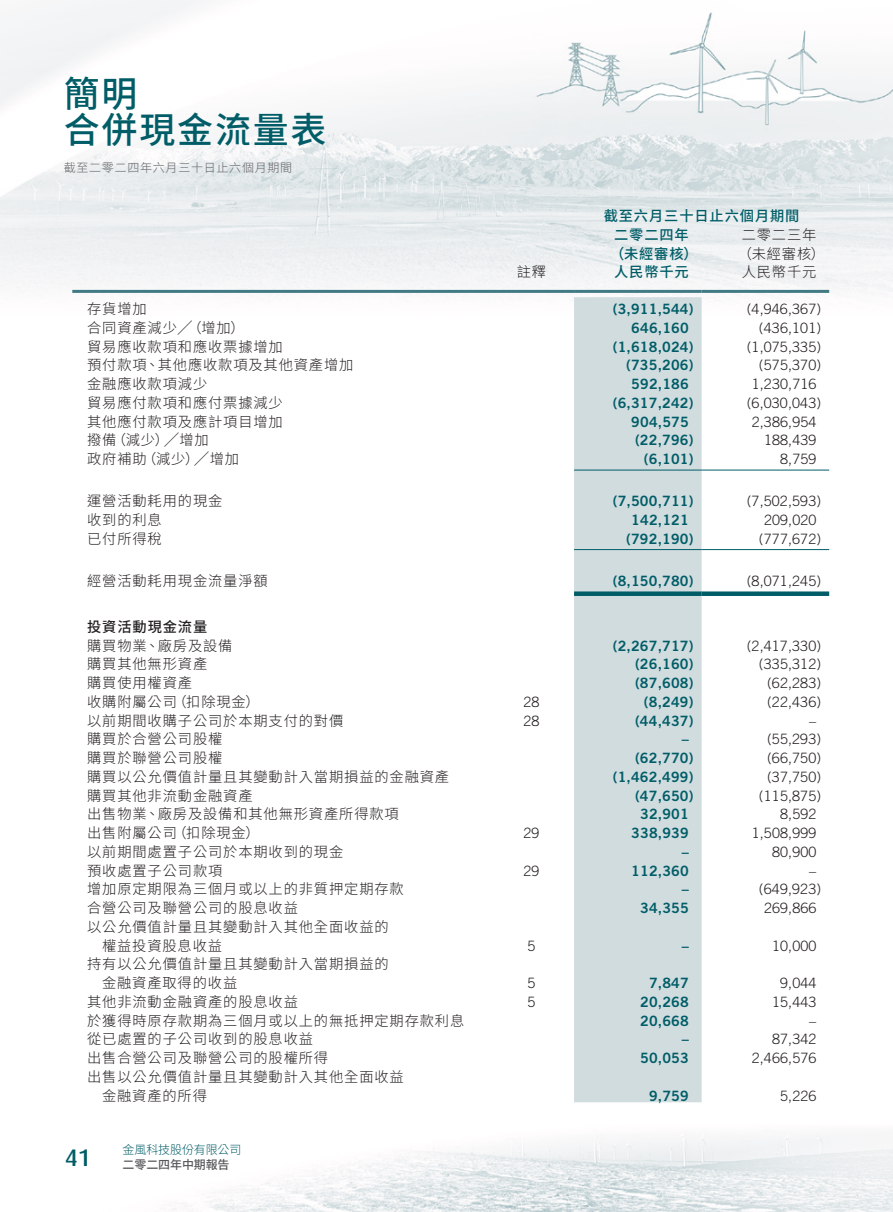
<style>
.page{position:relative;width:893px;height:1212px;background:#fff}
.page>*{position:absolute;margin:0;border:0;box-sizing:border-box;transform-origin:0 0}
.t1{font:500 36px/36px "Source Han Sans TC";letter-spacing:.05em;color:#005d67}
.t2{font:500 24px "Dax";color:#005d67}
.Body_Text{font:300 14.25px "Source Han Sans TC";letter-spacing:.06em;color:#231f20}
.Body_Text-2{font:300 14.25px "Trade Gothic LT Std";letter-spacing:.01em;color:#231f20}
.Body_Text-3{font:14.25px "Trade Gothic LT Std Bd 2";letter-spacing:.01em;color:#005d67}
.Body_Text-4{font:500 14.25px "Source Han Sans TC";letter-spacing:.06em;color:#005d67}
.Body_Text-5{font:500 14.25px "Source Han Sans TC";letter-spacing:.06em;color:#231f20}
.t3{font:300 12px "Source Han Sans TC";letter-spacing:.06em;color:#636366}
.t4{font:300 12px "Source Han Sans TC";letter-spacing:-.01em;color:#005d67}
.t5{font:500 12px "Source Han Sans TC";letter-spacing:-.01em;color:#57585a}
</style>
<div class="page">
<img style="left:0;top:0;width:893px;height:1212px">
<div style="left:574px;top:297px;width:128px;height:805px;background:#d1dcdf"></div>
<hr style="left:574px;top:470px;width:128px;height:1px;background:#005d67">
<hr style="left:702px;top:470px;width:127px;height:1px;background:#005d67">
<hr style="left:574px;top:549px;width:128px;height:1px;background:#005d67">
<hr style="left:702px;top:549px;width:127px;height:1px;background:#005d67">
<div style="left:574px;top:591px;width:128px;height:5px;background:#005d67"></div>
<div style="left:702px;top:591px;width:127px;height:5px;background:#005d67"></div>
<hr style="left:72px;top:290px;width:417px;height:3px;background:#427a83">
<hr style="left:489px;top:290px;width:85px;height:3px;background:#427a83">
<hr style="left:574px;top:290px;width:128px;height:3px;background:#427a83">
<hr style="left:702px;top:290px;width:127px;height:3px;background:#427a83">
<h1 class="t1" style="left:64px;top:77px;width:264px">簡明<br>合併現金流量表</h1>
<p class="t3" style="left:64px;top:161px;width:230px">截至二零二四年六月三十日止六個月期間</p>
<p class="Body_Text-4" style="left:604px;top:208px;width:197px">截至六月三十日止六個月期間</p>
<p class="Body_Text" style="left:742px;top:227px;width:76px">二零二三年</p>
<p class="Body_Text-4" style="left:614px;top:227px;width:76px">二零二四年</p>
<p class="Body_Text-4" style="left:610px;top:245px;width:89px">（未經審核）</p>
<p class="Body_Text" style="left:738px;top:245px;width:89px">（未經審核(</p>
<p class="Body_Text" style="left:517px;top:264px;width:31px">註釋</p>
<p class="Body_Text-4" style="left:614px;top:264px;width:76px">人民幣千元</p>
<p class="Body_Text" style="left:742px;top:264px;width:76px">人民幣千元</p>
<p class="Body_Text" style="left:87px;top:301px;width:61px">存貨增加</p>
<p class="Body_Text-3" style="left:613px;top:300px;width:82px">)3,911,544(</p>
<p class="Body_Text-2" style="left:747px;top:301px;width:76px">)4,946,367(</p>
<p class="Body_Text" style="left:87px;top:320px;width:159px">合同資產減少╱（增加(</p>
<p class="Body_Text-3" style="left:631px;top:319px;width:59px">646,160</p>
<p class="Body_Text-2" style="left:759px;top:319px;width:64px">)436,101(</p>
<p class="Body_Text" style="left:87px;top:338px;width:197px">貿易應收款項和應收票據增加</p>
<p class="Body_Text-3" style="left:613px;top:338px;width:82px">)1,618,024(</p>
<p class="Body_Text-2" style="left:747px;top:338px;width:76px">)1,075,335(</p>
<p class="Body_Text" style="left:87px;top:357px;width:268px">預付款項、其他應收款項及其他資產增加</p>
<p class="Body_Text-3" style="left:626px;top:356px;width:69px">)735,206(</p>
<p class="Body_Text-2" style="left:759px;top:357px;width:64px">)575,370(</p>
<p class="Body_Text" style="left:87px;top:376px;width:122px">金融應收款項減少</p>
<p class="Body_Text-3" style="left:631px;top:375px;width:59px">592,186</p>
<p class="Body_Text-2" style="left:752px;top:376px;width:66px">1,230,716</p>
<p class="Body_Text" style="left:87px;top:395px;width:197px">貿易應付款項和應付票據減少</p>
<p class="Body_Text-3" style="left:613px;top:394px;width:82px">)6,317,242(</p>
<p class="Body_Text-2" style="left:747px;top:394px;width:76px">)6,030,043(</p>
<p class="Body_Text" style="left:87px;top:413px;width:197px">其他應付款項及應計項目增加</p>
<p class="Body_Text-3" style="left:631px;top:413px;width:59px">904,575</p>
<p class="Body_Text-2" style="left:752px;top:413px;width:66px">2,386,954</p>
<p class="Body_Text" style="left:112px;top:432px;width:98px">（減少）╱增加</p>
<p class="Body_Text" style="left:87px;top:432px;width:31px">撥備</p>
<p class="Body_Text-3" style="left:635px;top:431px;width:60px">)22,796(</p>
<p class="Body_Text-2" style="left:764px;top:432px;width:54px">188,439</p>
<p class="Body_Text" style="left:142px;top:451px;width:98px">（減少）╱增加</p>
<p class="Body_Text" style="left:87px;top:451px;width:61px">政府補助</p>
<p class="Body_Text-3" style="left:644px;top:450px;width:51px">)6,101(</p>
<p class="Body_Text-2" style="left:780px;top:451px;width:38px">8,759</p>
<p class="Body_Text" style="left:87px;top:493px;width:137px">運營活動耗用的現金</p>
<p class="Body_Text-3" style="left:613px;top:492px;width:82px">)7,500,711(</p>
<p class="Body_Text-2" style="left:747px;top:493px;width:76px">)7,502,593(</p>
<p class="Body_Text" style="left:87px;top:512px;width:76px">收到的利息</p>
<p class="Body_Text-3" style="left:631px;top:511px;width:59px">142,121</p>
<p class="Body_Text-2" style="left:764px;top:511px;width:54px">209,020</p>
<p class="Body_Text" style="left:87px;top:530px;width:76px">已付所得稅</p>
<p class="Body_Text-3" style="left:626px;top:530px;width:69px">)792,190(</p>
<p class="Body_Text-2" style="left:759px;top:530px;width:64px">)777,672(</p>
<p class="Body_Text" style="left:87px;top:572px;width:182px">經營活動耗用現金流量淨額</p>
<p class="Body_Text-5" style="left:87px;top:618px;width:122px">投資活動現金流量</p>
<p class="Body_Text-3" style="left:613px;top:572px;width:82px">)8,150,780(</p>
<p class="Body_Text-2" style="left:747px;top:572px;width:76px">)8,071,245(</p>
<p class="Body_Text" style="left:87px;top:637px;width:147px">購買物業、廠房及設備</p>
<p class="Body_Text-3" style="left:613px;top:636px;width:82px">)2,267,717(</p>
<p class="Body_Text-2" style="left:747px;top:637px;width:76px">)2,417,330(</p>
<p class="Body_Text" style="left:87px;top:656px;width:122px">購買其他無形資產</p>
<p class="Body_Text-3" style="left:635px;top:655px;width:60px">)26,160(</p>
<p class="Body_Text-2" style="left:759px;top:656px;width:64px">)335,312(</p>
<p class="Body_Text" style="left:87px;top:675px;width:106px">購買使用權資產</p>
<p class="Body_Text-3" style="left:635px;top:674px;width:60px">)87,608(</p>
<p class="Body_Text-2" style="left:767px;top:674px;width:56px">)62,283(</p>
<p class="Body_Text" style="left:172px;top:693px;width:89px">（扣除現金(</p>
<p class="Body_Text" style="left:87px;top:693px;width:91px">收購附屬公司</p>
<p class="Body_Text-2" style="left:523px;top:693px;width:18px">28</p>
<p class="Body_Text-3" style="left:644px;top:693px;width:51px">)8,249(</p>
<p class="Body_Text-2" style="left:767px;top:693px;width:56px">)22,436(</p>
<p class="Body_Text" style="left:87px;top:712px;width:258px">以前期間收購子公司於本期支付的對價</p>
<p class="Body_Text-2" style="left:523px;top:712px;width:18px">28</p>
<p class="Body_Text-3" style="left:635px;top:711px;width:60px">)44,437(</p>
<p class="Body_Text-2" style="left:809px;top:712px;width:9px">–</p>
<p class="Body_Text" style="left:87px;top:731px;width:137px">購買於合營公司股權</p>
<p class="Body_Text-3" style="left:682px;top:730px;width:9px">–</p>
<p class="Body_Text-2" style="left:767px;top:731px;width:56px">)55,293(</p>
<p class="Body_Text" style="left:87px;top:750px;width:137px">購買於聯營公司股權</p>
<p class="Body_Text-3" style="left:635px;top:749px;width:60px">)62,770(</p>
<p class="Body_Text-2" style="left:767px;top:749px;width:56px">)66,750(</p>
<p class="Body_Text" style="left:87px;top:768px;width:363px">購買以公允價值計量且其變動計入當期損益的金融資產</p>
<p class="Body_Text-3" style="left:613px;top:768px;width:82px">)1,462,499(</p>
<p class="Body_Text-2" style="left:767px;top:768px;width:56px">)37,750(</p>
<p class="Body_Text" style="left:87px;top:787px;width:167px">購買其他非流動金融資產</p>
<p class="Body_Text-3" style="left:635px;top:786px;width:60px">)47,650(</p>
<p class="Body_Text-2" style="left:759px;top:787px;width:64px">)115,875(</p>
<p class="Body_Text" style="left:87px;top:806px;width:313px">出售物業、廠房及設備和其他無形資產所得款項</p>
<p class="Body_Text-3" style="left:640px;top:805px;width:50px">32,901</p>
<p class="Body_Text-2" style="left:780px;top:806px;width:38px">8,592</p>
<p class="Body_Text" style="left:172px;top:825px;width:89px">（扣除現金(</p>
<p class="Body_Text" style="left:87px;top:825px;width:91px">出售附屬公司</p>
<p class="Body_Text-2" style="left:523px;top:824px;width:18px">29</p>
<p class="Body_Text-3" style="left:631px;top:824px;width:59px">338,939</p>
<p class="Body_Text-2" style="left:752px;top:824px;width:66px">1,508,999</p>
<p class="Body_Text" style="left:87px;top:843px;width:258px">以前期間處置子公司於本期收到的現金</p>
<p class="Body_Text-3" style="left:682px;top:843px;width:9px">–</p>
<p class="Body_Text-2" style="left:772px;top:843px;width:46px">80,900</p>
<p class="Body_Text" style="left:87px;top:862px;width:137px">預收處置子公司款項</p>
<p class="Body_Text-2" style="left:523px;top:862px;width:18px">29</p>
<p class="Body_Text-3" style="left:631px;top:861px;width:59px">112,360</p>
<p class="Body_Text-2" style="left:809px;top:862px;width:9px">–</p>
<p class="Body_Text" style="left:87px;top:881px;width:318px">增加原定期限為三個月或以上的非質押定期存款</p>
<p class="Body_Text-3" style="left:682px;top:880px;width:9px">–</p>
<p class="Body_Text-2" style="left:759px;top:881px;width:64px">)649,923(</p>
<p class="Body_Text" style="left:87px;top:900px;width:212px">合營公司及聯營公司的股息收益</p>
<p class="Body_Text" style="left:87px;top:918px;width:303px">以公允價值計量且其變動計入其他全面收益的</p>
<p class="Body_Text-3" style="left:640px;top:899px;width:50px">34,355</p>
<p class="Body_Text-2" style="left:764px;top:899px;width:54px">269,866</p>
<p class="Body_Text" style="left:102px;top:937px;width:122px">權益投資股息收益</p>
<p class="Body_Text" style="left:87px;top:956px;width:303px">持有以公允價值計量且其變動計入當期損益的</p>
<p class="Body_Text-2" style="left:528px;top:937px;width:9px">5</p>
<p class="Body_Text-3" style="left:682px;top:936px;width:9px">–</p>
<p class="Body_Text-2" style="left:772px;top:937px;width:46px">10,000</p>
<p class="Body_Text" style="left:102px;top:975px;width:137px">金融資產取得的收益</p>
<p class="Body_Text-2" style="left:528px;top:974px;width:9px">5</p>
<p class="Body_Text-3" style="left:649px;top:974px;width:41px">7,847</p>
<p class="Body_Text-2" style="left:780px;top:974px;width:38px">9,044</p>
<p class="Body_Text" style="left:87px;top:993px;width:212px">其他非流動金融資產的股息收益</p>
<p class="Body_Text-2" style="left:528px;top:993px;width:9px">5</p>
<p class="Body_Text-3" style="left:640px;top:993px;width:50px">20,268</p>
<p class="Body_Text-2" style="left:772px;top:993px;width:46px">15,443</p>
<p class="Body_Text" style="left:87px;top:1012px;width:379px">於獲得時原存款期為三個月或以上的無抵押定期存款利息</p>
<p class="Body_Text-3" style="left:640px;top:1011px;width:50px">20,668</p>
<p class="Body_Text-2" style="left:809px;top:1012px;width:9px">–</p>
<p class="Body_Text" style="left:87px;top:1031px;width:227px">從已處置的子公司收到的股息收益</p>
<p class="Body_Text-3" style="left:682px;top:1030px;width:9px">–</p>
<p class="Body_Text-2" style="left:772px;top:1031px;width:46px">87,342</p>
<p class="Body_Text" style="left:87px;top:1050px;width:243px">出售合營公司及聯營公司的股權所得</p>
<p class="Body_Text" style="left:87px;top:1068px;width:318px">出售以公允價值計量且其變動計入其他全面收益</p>
<p class="Body_Text-3" style="left:640px;top:1049px;width:50px">50,053</p>
<p class="Body_Text-2" style="left:752px;top:1049px;width:66px">2,466,576</p>
<p class="Body_Text" style="left:102px;top:1087px;width:106px">金融資產的所得</p>
<p class="Body_Text-3" style="left:649px;top:1086px;width:41px">9,759</p>
<p class="Body_Text-2" style="left:780px;top:1087px;width:38px">5,226</p>
<p class="t4" style="left:123px;top:1143px;width:120px">金風科技股份有限公司</p>
<h2 class="t2" style="left:65px;top:1144px;width:27px">41</h2>
<p class="t5" style="left:123px;top:1158px;width:109px">二零二四年中期報告</p>
</div>
